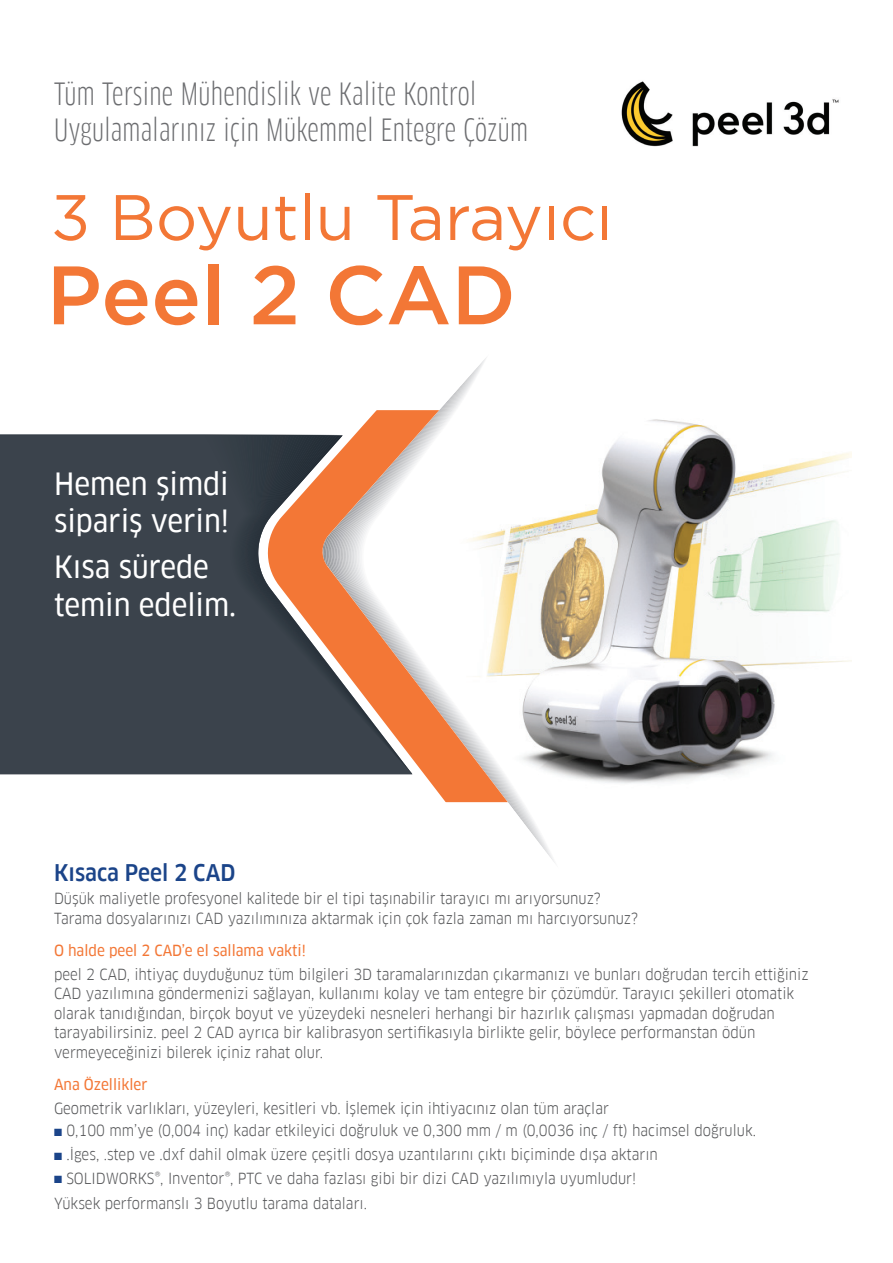
<style>
.page{position:relative;width:893px;height:1263px;background:#fff}
.page>*{position:absolute;margin:0;border:0;box-sizing:border-box;transform-origin:0 0}
.Headline_ST{font:500 82.65px "Gotham";color:#f37736}
.Headline_ST-2{font:64.2px "Gotham";color:#f37736}
.Headline_ST-3{font:condensed 30px "Clan OT";letter-spacing:.01em;color:#6c6d70;scale:1.05 1}
.Headline_ST-4{font:30px/37.5px "Clan OT Narrow News";color:#fff}
.Headline_ST-5{font:500 condensed 22.5px "Clan OT";color:#1b4489}
.Headline_ST-6{font:condensed 15px/19.5px "Clan OT";color:#57585a}
.Headline_ST-7{font:15px "Clan OT Narrow News";color:#f37736}
.s1{color:#1b4489}
</style>
<div class="page">
<img style="left:753px;top:452px;width:99px;height:313px">
<svg style="left:445px;top:358px;width:308px;height:505px"></svg>
<svg style="left:449px;top:410px;width:59px;height:392px"></svg>
<svg style="left:5px;top:404px;width:444px;height:407px"></svg>
<svg style="left:0;top:435px;width:412px;height:339px;background:#635a59"></svg>
<img style="left:621px;top:81px;width:218px;height:66px">
<p class="Headline_ST-3" style="left:54px;top:76px;width:404px">Tüm Tersine Mühendislik ve Kalite Kontrol</p>
<p class="Headline_ST-3" style="left:54px;top:112px;width:453px">Uygulamalarınız için Mükemmel Entegre Çözüm</p>
<p class="Headline_ST-2" style="left:51px;top:176px;width:564px">3 Boyutlu Tarayıcı</p>
<p class="Headline_ST" style="left:46px;top:241px;width:471px">Peel 2 CAD</p>
<p class="Headline_ST-4" style="left:54px;top:465px;width:177px">Hemen şimdi sipariş verin!</p>
<p class="Headline_ST-4" style="left:54px;top:548px;width:184px">Kısa sürede temin edelim.</p>
<p class="Headline_ST-5" style="left:54px;top:859px;width:183px">Kısaca Peel 2 CAD</p>
<p class="Headline_ST-6" style="left:54px;top:889px;width:586px">Düşük maliyetle profesyonel kalitede bir el tipi taşınabilir tarayıcı mı arıyorsunuz?<br>Tarama dosyalarınızı CAD yazılımınıza aktarmak için çok fazla zaman mı harcıyorsunuz?</p>
<p class="Headline_ST-7" style="left:54px;top:942px;width:253px">O halde peel 2 CAD’e el sallama vakti!</p>
<p class="Headline_ST-6" style="left:54px;top:964px;width:756px">peel 2 CAD, ihtiyaç duyduğunuz tüm bilgileri 3D taramalarınızdan çıkarmanızı ve bunları doğrudan tercih ettiğiniz CAD yazılımına göndermenizi sağlayan, kullanımı kolay ve tam entegre bir çözümdür. Tarayıcı şekilleri otomatik olarak tanıdığından, birçok boyut ve yüzeydeki nesneleri herhangi bir hazırlık çalışması yapmadan doğrudan tarayabilirsiniz. peel 2 CAD ayrıca bir kalibrasyon sertifikasıyla birlikte gelir, böylece performanstan ödün vermeyeceğinizi bilerek içiniz rahat olur.</p>
<p class="Headline_ST-7" style="left:54px;top:1076px;width:95px">Ana Özellikler</p>
<p class="Headline_ST-6" style="left:54px;top:1098px;width:556px">Geometrik varlıkları, yüzeyleri, kesitleri vb. İşlemek için ihtiyacınız olan tüm araçlar</p>
<p class="Headline_ST-6" style="left:54px;top:1121px;width:704px"><span class="s1">■</span> 0,100 mm’ye (0,004 inç) kadar etkileyici doğruluk ve 0,300 mm / m (0,0036 inç / ft) hacimsel doğruluk.</p>
<p class="Headline_ST-6" style="left:54px;top:1144px;width:605px"><span class="s1">■</span> .İges, .step ve .dxf dahil olmak üzere çeşitli dosya uzantılarını çıktı biçiminde dışa aktarın</p>
<p class="Headline_ST-6" style="left:54px;top:1168px;width:584px"><span class="s1">■</span> SOLIDWORKS®, Inventor®, PTC ve daha fazlası gibi bir dizi CAD yazılımıyla uyumludur!</p>
<p class="Headline_ST-6" style="left:54px;top:1194px;width:315px">Yüksek performanslı 3 Boyutlu tarama dataları.</p>
</div>
